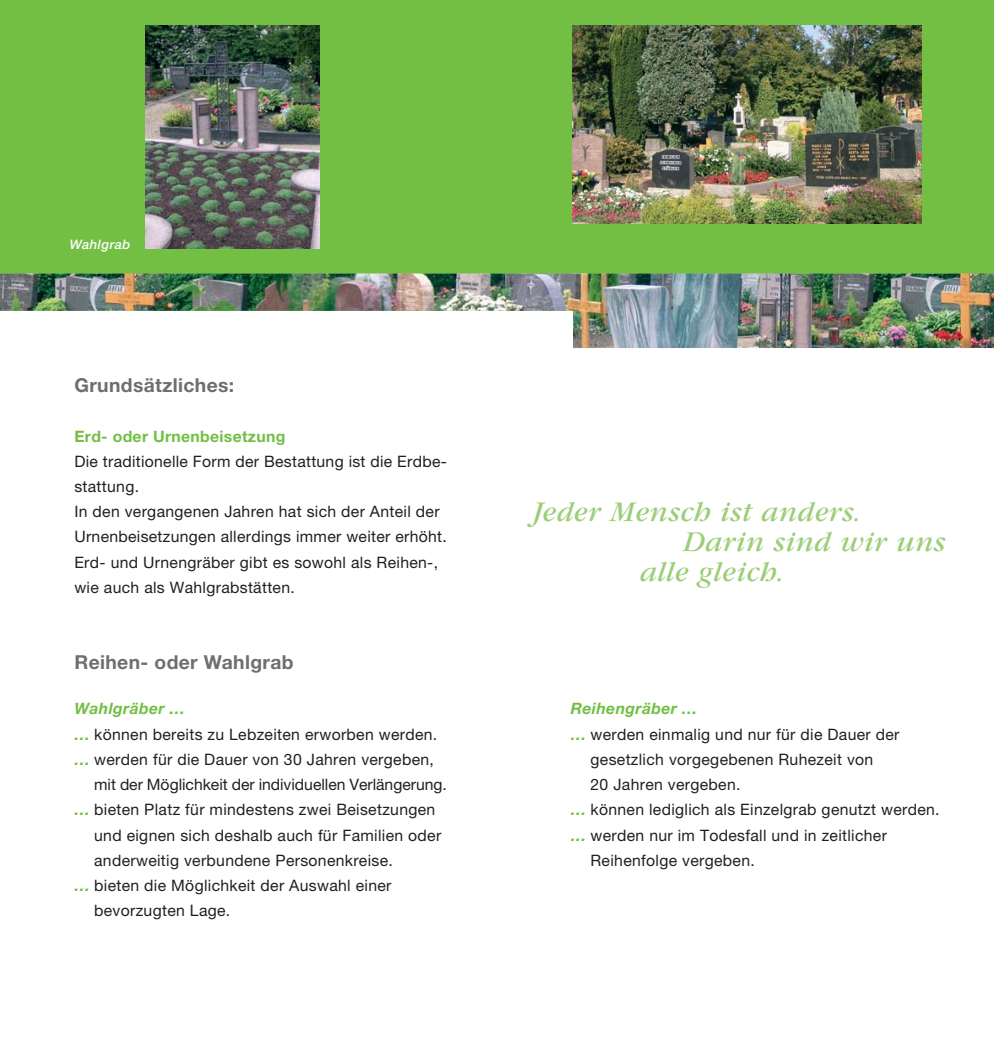
<style>
.page{position:relative;width:994px;height:1044px;background:#fff}
.page>*{position:absolute;margin:0;border:0;box-sizing:border-box;transform-origin:0 0}
.t1{font:italic 29.75px "Garamond";letter-spacing:.02em;color:#9cce78}
.t2{font:700 19.25px "Helvetica Neue";letter-spacing:.02em;color:#6d6e70}
.t3{font:15.75px/25.2px "Helvetica Neue";letter-spacing:.02em;color:#231f20}
.t4{font:15.75px "Helvetica Neue";color:#231f20}
.t5{font:italic 700 15.75px "Helvetica Neue";letter-spacing:.02em;color:#72bf44}
.t6{font:700 15.75px "Helvetica Neue";letter-spacing:.02em;color:#72bf44}
.t7{font:italic 500 13.12px "Helvetica Neue";letter-spacing:.03em;color:#fff}
.s1{font-weight:700;font-style:italic;color:#72bf44}
</style>
<div class="page">
<div style="left:0;top:0;width:496px;height:311px;background:#72bf44"></div>
<img style="left:145px;top:25px;width:174px;height:224px">
<div style="left:496px;top:0;width:497px;height:311px;background:#72bf44"></div>
<img style="left:0;top:273px;width:993px;height:75px">
<img style="left:572px;top:25px;width:349px;height:199px">
<p class="t7" style="left:70px;top:239px;width:62px">Wahlgrab</p>
<p class="t2" style="left:74px;top:378px;width:161px">Grundsätzliches:</p>
<p class="t6" style="left:74px;top:430px;width:212px">Erd- oder Urnenbeisetzung</p>
<p class="t3" style="left:74px;top:450px;width:374px">Die traditionelle Form der Bestattung ist die Erdbe&shy;stattung.<br>In den vergangenen Jahren hat sich der Anteil der Urnenbeisetzungen allerdings immer weiter erhöht.<br>Erd- und Urnengräber gibt es sowohl als Reihen-, wie auch als Wahlgrabstätten.</p>
<p class="t2" style="left:74px;top:654px;width:221px">Reihen- oder Wahlgrab</p>
<p class="t5" style="left:74px;top:703px;width:112px">Wahlgräber …</p>
<p class="t3" style="left:74px;top:723px;width:364px"><span class="s1">…</span> können bereits zu Lebzeiten erworben werden.</p>
<p class="t3" style="left:74px;top:748px;width:361px"><span class="s1">…</span> werden für die Dauer von 30 Jahren vergeben,</p>
<p class="t4" style="left:94px;top:778px;width:354px">mit der Möglichkeit der individuellen Verlängerung.</p>
<p class="t3" style="left:74px;top:798px;width:362px"><span class="s1">…</span> bieten Platz für mindestens zwei Beisetzungen</p>
<p class="t3" style="left:94px;top:823px;width:348px">und eignen sich deshalb auch für Familien oder</p>
<p class="t3" style="left:94px;top:849px;width:300px">anderweitig verbundene Personenkreise.</p>
<p class="t3" style="left:74px;top:874px;width:318px"><span class="s1">…</span> bieten die Möglichkeit der Auswahl einer</p>
<p class="t3" style="left:94px;top:899px;width:138px">bevorzugten Lage.</p>
<h1 class="t1" style="left:532px;top:502px;width:329px">Jeder Mensch ist anders.</h1>
<h1 class="t1" style="left:683px;top:532px;width:264px">Darin sind wir uns</h1>
<h1 class="t1" style="left:640px;top:561px;width:146px">alle gleich.</h1>
<p class="t5" style="left:570px;top:703px;width:128px">Reihengräber …</p>
<p class="t3" style="left:570px;top:723px;width:330px"><span class="s1">…</span> werden einmalig und nur für die Dauer der</p>
<p class="t3" style="left:590px;top:748px;width:284px">gesetzlich vorgegebenen Ruhezeit von</p>
<p class="t3" style="left:590px;top:773px;width:151px">20 Jahren vergeben.</p>
<p class="t3" style="left:570px;top:798px;width:370px"><span class="s1">…</span> können lediglich als Einzelgrab genutzt werden.</p>
<p class="t3" style="left:570px;top:823px;width:317px"><span class="s1">…</span> werden nur im Todesfall und in zeitlicher</p>
<p class="t3" style="left:590px;top:849px;width:166px">Reihenfolge vergeben.</p>
</div>
